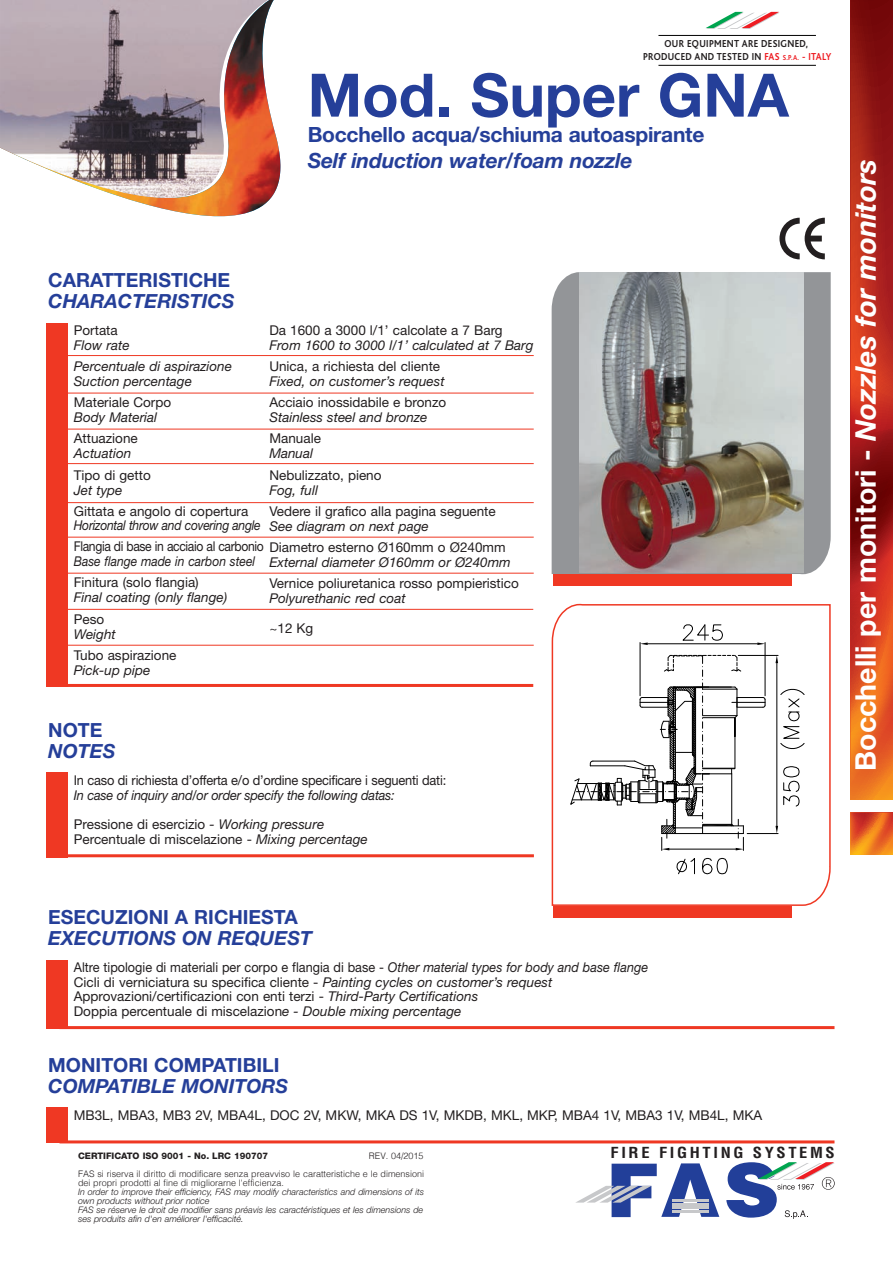
<style>
.page{position:relative;width:893px;height:1263px;background:#fff}
.page>*{position:absolute;margin:0;border:0;box-sizing:border-box;transform-origin:0 0}
.t1{font:700 60px "Helvetica Neue";color:#253f99}
.t2{font:700 28.5px "Helvetica Neue";color:#fff}
.t3{font:700 21px "Helvetica Neue";letter-spacing:-.01em;color:#253f99}
.t4{font:italic 700 21px "Helvetica Neue";letter-spacing:-.01em;color:#253f99}
.t5{font:700 19.5px "Helvetica Neue";color:#253f99}
.t6{font:italic 700 19.5px "Helvetica Neue";color:#253f99}
.t7{font:700 condensed 14.85px "Helvetica";letter-spacing:.16em;color:#231f20;scale:1.11 1}
.t8{font:13.5px "Helvetica Neue";color:#231f20}
.t9{font:italic 13.5px/21px "Helvetica Neue";color:#231f20}
.t10{font:13.5px/14.7px "Helvetica Neue";color:#231f20;scale:.94 1}
.t11{font:italic 13.5px/29.4px "Helvetica Neue";color:#231f20;scale:.95 1}
.t12{font:13.5px "Helvetica Neue";color:#231f20;scale:.95 1}
.t13{font:13.5px "Helvetica Neue";letter-spacing:-.03em;color:#231f20;scale:.9 1}
.t14{font:italic 13.5px "Helvetica Neue";letter-spacing:-.02em;color:#231f20;scale:.9 1}
.t15{font:italic 13.5px "Helvetica Neue";color:#231f20;scale:.9 1}
.t16{font:700 10.65px/12.9px "Bliss";letter-spacing:.035em;color:#231f20;text-align:center;scale:.9 1}
.t17{font:italic 300 9px/9px "Helvetica Neue";color:#231f20}
.t18{font:300 9px/9px "Helvetica";color:#231f20}
.t19{font:800 9px "Helvetica Neue";color:#231f20}
.s1{color:#ee1d23}
.s2{font-size:7.5px;color:#ee1d23}
.s3{font-style:normal}
.s4{font-style:italic}
</style>
<div class="page">
<svg style="left:850px;top:0;width:43px;height:784px;background:#b32d1a"></svg>
<svg style="left:576px;top:1163px;width:143px;height:54px"></svg>
<svg style="left:726px;top:1162px;width:109px;height:57px"></svg>
<img style="left:125px;top:0;width:156px;height:217px">
<img style="left:0;top:0;width:268px;height:198px">
<div style="left:47px;top:324px;width:21px;height:363px;background:#ef3823"></div>
<hr style="left:59px;top:355px;width:475px;height:1px;background:#ef3823">
<hr style="left:59px;top:393px;width:475px;height:1px;background:#ef3823">
<hr style="left:59px;top:429px;width:475px;height:1px;background:#ef3823">
<hr style="left:59px;top:463px;width:475px;height:1px;background:#ef3823">
<hr style="left:59px;top:502px;width:475px;height:1px;background:#ef3823">
<hr style="left:59px;top:537px;width:475px;height:1px;background:#ef3823">
<hr style="left:59px;top:573px;width:475px;height:1px;background:#ef3823">
<hr style="left:59px;top:645px;width:475px;height:1px;background:#ef3823">
<div style="left:47px;top:1107px;width:21px;height:36px;background:#ef3823"></div>
<div style="left:47px;top:960px;width:21px;height:68px;background:#ef3823"></div>
<hr style="left:60px;top:684px;width:473px;height:3px;background:#ef3823">
<hr style="left:59px;top:1140px;width:775px;height:3px;background:#ef3823">
<hr style="left:59px;top:1026px;width:775px;height:3px;background:#ef3823">
<div style="left:553px;top:574px;width:239px;height:11px;background:#ef3823"></div>
<svg style="left:552px;top:272px;width:279px;height:302px;background:#97999c"></svg>
<img style="left:579px;top:273px;width:225px;height:299px">
<svg style="left:850px;top:812px;width:43px;height:43px;background:#e56921"></svg>
<hr style="left:59px;top:609px;width:474px;height:1px;background:#ef3823">
<div style="left:47px;top:773px;width:21px;height:85px;background:#ef3823"></div>
<hr style="left:59px;top:854px;width:475px;height:3px;background:#ef3823">
<div style="left:553px;top:906px;width:239px;height:11px;background:#ef3823"></div>
<svg style="left:552px;top:604px;width:279px;height:302px"></svg>
<hr style="left:658px;top:65px;width:158px;height:1px;background:#000">
<hr style="left:658px;top:35px;width:158px;height:1px;background:#000">
<svg style="left:706px;top:12px;width:73px;height:17px"></svg>
<svg style="left:779px;top:218px;width:46px;height:41px"></svg>
<h3 class="t5" style="left:48px;top:268px;width:183px">CARATTERISTICHE</h3>
<h3 class="t6" style="left:48px;top:289px;width:188px">CHARACTERISTICS</h3>
<p class="t16" style="left:643px;top:37px;width:211px">OUR EQUIPMENT ARE DESIGNED,<br>PRODUCED AND TESTED IN <span class="s1">FAS</span> <span class="s2">S.P.A.</span> <span class="s1">- ITALY</span></p>
<h1 class="t1" style="left:308px;top:58px;width:483px">Mod. Super GNA</h1>
<h3 class="t3" style="left:308px;top:122px;width:398px">Bocchello acqua/schiuma autoaspirante</h3>
<h3 class="t4" style="left:308px;top:147px;width:326px">Self induction water/foam nozzle</h3>
<p class="t8" style="left:269px;top:323px;width:235px">Da 1600 a 3000 l/1’ calcolate a 7 Barg</p>
<p class="t9" style="left:269px;top:335px;width:266px">From 1600 to 3000 l/1’ calculated at 7 Barg</p>
<p class="t8" style="left:269px;top:359px;width:172px">Unica, a richiesta del cliente</p>
<p class="t9" style="left:269px;top:371px;width:177px">Fixed, on customer’s request</p>
<p class="t8" style="left:269px;top:395px;width:178px">Acciaio inossidabile e bronzo</p>
<p class="t9" style="left:269px;top:407px;width:159px">Stainless steel and bronze</p>
<p class="t8" style="left:269px;top:431px;width:53px">Manuale</p>
<p class="t9" style="left:269px;top:443px;width:45px">Manual</p>
<p class="t8" style="left:269px;top:467px;width:114px">Nebulizzato, pieno</p>
<p class="t9" style="left:269px;top:479px;width:50px">Fog, full</p>
<p class="t8" style="left:269px;top:503px;width:228px">Vedere il grafico alla pagina seguente</p>
<p class="t9" style="left:269px;top:515px;width:161px">See diagram on next page</p>
<p class="t9" style="left:269px;top:551px;width:243px">External diameter Ø160mm or Ø240mm</p>
<p class="t8" style="left:269px;top:575px;width:251px">Vernice poliuretanica rosso pompieristico</p>
<p class="t9" style="left:269px;top:587px;width:138px">Polyurethanic red coat</p>
<p class="t8" style="left:269px;top:620px;width:45px">~12 Kg</p>
<p class="t8" style="left:74px;top:323px;width:45px">Portata</p>
<p class="t9" style="left:74px;top:335px;width:160px">Flow rate<br>Percentuale di aspirazione</p>
<p class="t9" style="left:74px;top:371px;width:120px">Suction percentage</p>
<p class="t8" style="left:74px;top:395px;width:99px">Materiale Corpo</p>
<p class="t9" style="left:74px;top:407px;width:85px">Body Material</p>
<p class="t8" style="left:74px;top:431px;width:65px">Attuazione</p>
<p class="t9" style="left:74px;top:443px;width:59px">Actuation</p>
<p class="t8" style="left:74px;top:467px;width:79px">Tipo di getto</p>
<p class="t9" style="left:74px;top:479px;width:50px">Jet type</p>
<p class="t8" style="left:74px;top:503px;width:176px">Gittata e angolo di copertura</p>
<p class="t14" style="left:74px;top:518px;width:209px">Horizontal throw and covering angle</p>
<p class="t13" style="left:74px;top:539px;width:481px">Flangia di base in acciaio al carbonio Diametro esterno Ø160mm o Ø240mm</p>
<p class="t15" style="left:74px;top:554px;width:203px">Base flange made in carbon steel</p>
<p class="t8" style="left:74px;top:575px;width:126px">Finitura (solo flangia)</p>
<p class="t9" style="left:74px;top:587px;width:155px">Final coating (only flange)</p>
<p class="t8" style="left:74px;top:611px;width:32px">Peso</p>
<p class="t9" style="left:74px;top:623px;width:44px">Weight</p>
<p class="t8" style="left:74px;top:647px;width:104px">Tubo aspirazione</p>
<p class="t9" style="left:74px;top:659px;width:78px">Pick-up pipe</p>
<h3 class="t5" style="left:48px;top:718px;width:56px">NOTE</h3>
<h3 class="t6" style="left:48px;top:739px;width:69px">NOTES</h3>
<p class="t12" style="left:74px;top:772px;width:394px">In caso di richiesta d’offerta e/o d’ordine specificare i seguenti dati:</p>
<p class="t11" style="left:74px;top:780px;width:339px">In case of inquiry and/or order specify the following datas:<br><span class="s3">Pressione di esercizio</span> - Working pressure</p>
<p class="t8" style="left:74px;top:831px;width:295px">Percentuale di miscelazione - <span class="s4">Mixing percentage</span></p>
<h2 class="t2" style="left:848px;top:771px;width:613px;rotate:-90deg">Bocchelli per monitori - <span class="s4">Nozzles for monitors</span></h2>
<h3 class="t5" style="left:48px;top:905px;width:251px">ESECUZIONI A RICHIESTA</h3>
<h3 class="t6" style="left:48px;top:926px;width:265px">EXECUTIONS ON REQUEST</h3>
<p class="t10" style="left:74px;top:959px;width:612px">Altre tipologie di materiali per corpo e flangia di base - <span class="s4">Other material types for body and base flange </span>Cicli di verniciatura su specifica cliente - <span class="s4">Painting cycles on customer’s request </span>Approvazioni/certificazioni con enti terzi - <span class="s4">Third-Party Certifications<br></span>Doppia percentuale di miscelazion<span class="s4">e - Double mixing percentage</span></p>
<h3 class="t5" style="left:48px;top:1053px;width:233px">MONITORI COMPATIBILI</h3>
<h3 class="t6" style="left:48px;top:1074px;width:241px">COMPATIBLE MONITORS</h3>
<p class="t8" style="left:74px;top:1107px;width:690px">MB3L, MBA3, MB3 2V, MBA4L, DOC 2V, MKW, MKA DS 1V, MKDB, MKL, MKP, MBA4 1V, MBA3 1V, MB4L, MKA</p>
<p class="t19" style="left:78px;top:1151px;width:192px">CERTIFICATO ISO 9001 - No. LRC 190707</p>
<p class="t18" style="left:369px;top:1151px;width:56px">REV. 04/2015</p>
<p class="t18" style="left:78px;top:1168px;width:348px">FAS si riserva il diritto di modificare senza preavviso le caratteristiche e le dimensioni dei propri prodotti al fine di migliorarne l'efficienza.</p>
<p class="t17" style="left:78px;top:1187px;width:348px">In order to improve their efficiency, FAS may modify characteristics and dimensions of its own products without prior notice<br>FAS se réserve le droit de modifier sans préavis les caractéristiques et les dimensions de ses produits afin d'en améliorer l'efficacité.</p>
<p class="t7" style="left:610px;top:1144px;width:204px">FIRE FIGHTING SYSTEMS</p>
</div>
